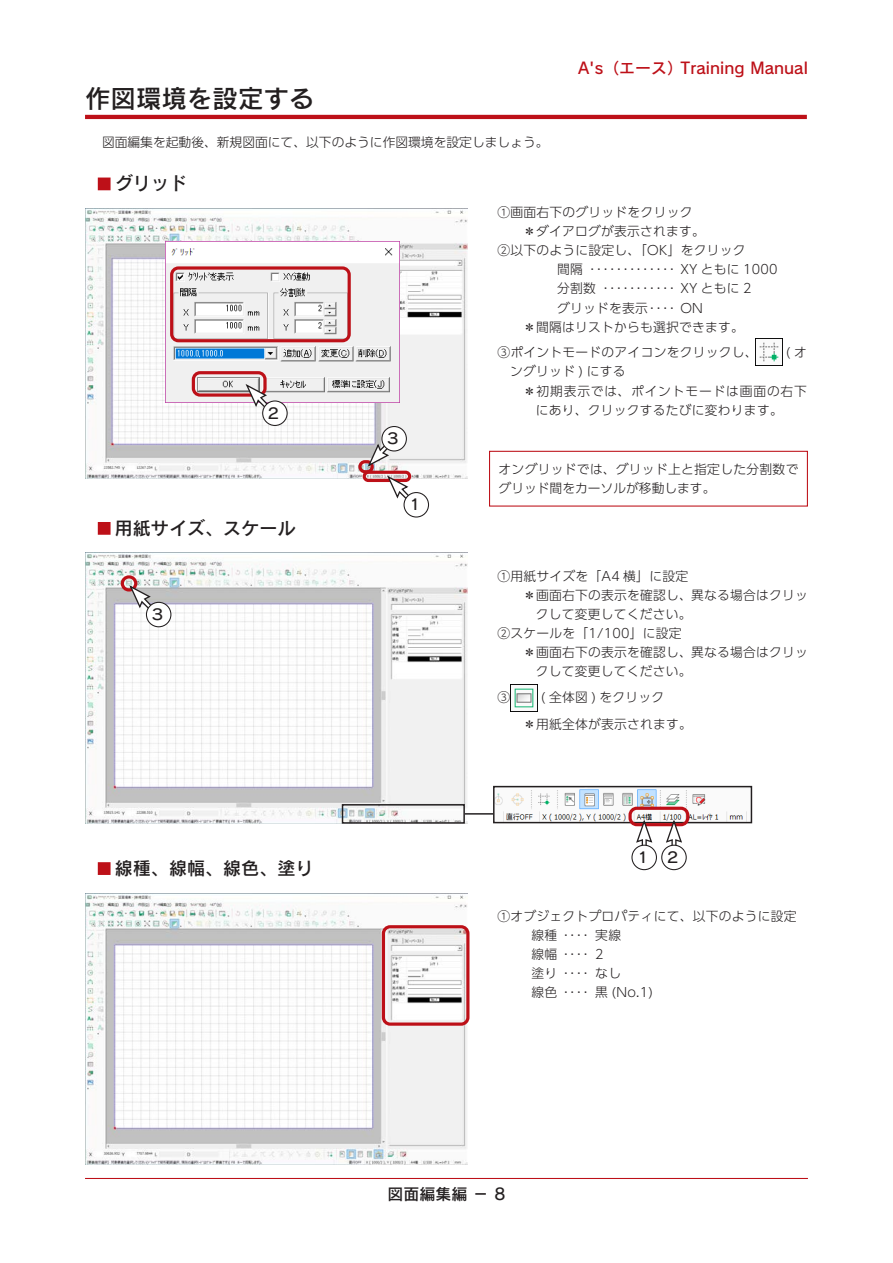
<style>
.page{position:relative;width:893px;height:1263px;background:#fff}
.page>*{position:absolute;margin:0;border:0;box-sizing:border-box;transform-origin:0 0}
.大見出し{font:25.5px "Rodin Pro N DB";color:#231f20}
.小見出し{font:18px "Rodin Pro N DB";color:#231f20}
.t1{font:15.9px "Rodin Pro N DB";color:#bd1018}
.t2{font:15.9px "Rodin Pro N DB";color:#231f20}
.本文{font:14.85px "Rodin Pro N DB";color:#231f20}
.右寄{font:300 12.75px/19.2px "UD Shin Go Pr 6 N";letter-spacing:.02em;color:#231f20}
.右寄-2{font:300 12.75px/19.2px "UD Shin Go Pr 6 N";letter-spacing:.065em;color:#231f20}
.参考{font:300 12.75px/19.2px "UD Shin Go Pr 6 N";letter-spacing:.025em;color:#231f20}
.本文-2{font:300 12.75px "UD Shin Go Pr 6 N";color:#231f20}
</style>
<div class="page">
<hr style="left:85px;top:1178px;width:723px;height:1px;background:#bd1018">
<hr style="left:85px;top:115px;width:722px;height:4px;background:#bd1018">
<div style="left:98px;top:178px;width:89px;height:12px;background:#bd1018"></div>
<div style="left:111px;top:175px;width:80px;height:22px;background:#fff"></div>
<img style="left:755px;top:338px;width:27px;height:27px">
<div style="left:98px;top:522px;width:198px;height:13px;background:#bd1018"></div>
<div style="left:111px;top:520px;width:189px;height:21px;background:#fff"></div>
<img style="left:510px;top:684px;width:27px;height:27px">
<img style="left:85px;top:208px;width:383px;height:271px">
<img style="left:166px;top:241px;width:234px;height:161px">
<div style="left:489px;top:451px;width:319px;height:56px;border:1px solid #bd1018"></div>
<img style="left:85px;top:553px;width:383px;height:270px">
<div style="left:98px;top:862px;width:216px;height:13px;background:#bd1018"></div>
<div style="left:111px;top:860px;width:207px;height:21px;background:#fff"></div>
<img style="left:85px;top:894px;width:383px;height:270px">
<div style="left:382px;top:925px;width:87px;height:101px;border:3px solid #bd1018;border-radius:7px"></div>
<img style="left:495px;top:789px;width:252px;height:32px">
<div style="left:493px;top:786px;width:259px;height:37px;border:1px solid #231f20"></div>
<div style="left:342px;top:804px;width:123px;height:20px;border:1px solid #231f20"></div>
<hr style="left:465px;top:813px;width:28px;height:2px;background:#231f20">
<div style="left:363px;top:471px;width:48px;height:11px;border:3px solid #bd1018;border-radius:4px"></div>
<svg style="left:385px;top:474px;width:26px;height:26px"></svg>
<div style="left:404px;top:493px;width:24px;height:24px;background:#fff;border-radius:50%"></div>
<div style="left:404px;top:492px;width:25px;height:25px;border:1px solid #231f20;border-radius:50%"></div>
<div style="left:192px;top:371px;width:75px;height:26px;border:3px solid #bd1018;border-radius:7px"></div>
<svg style="left:244px;top:382px;width:25px;height:27px"></svg>
<div style="left:263px;top:401px;width:24px;height:24px;background:#fff;border-radius:50%"></div>
<div style="left:262px;top:400px;width:26px;height:26px;border:1px solid #231f20;border-radius:50%"></div>
<div style="left:170px;top:266px;width:181px;height:76px;border:3px solid #bd1018;border-radius:7px"></div>
<div style="left:358px;top:460px;width:16px;height:13px;border:3px solid #bd1018;border-radius:5px"></div>
<svg style="left:366px;top:442px;width:25px;height:26px"></svg>
<div style="left:382px;top:426px;width:24px;height:25px;background:#fff;border-radius:50%"></div>
<div style="left:381px;top:426px;width:26px;height:25px;border:1px solid #231f20;border-radius:50%"></div>
<div style="left:121px;top:575px;width:16px;height:16px;border:3px solid #bd1018;border-radius:6px"></div>
<svg style="left:128px;top:584px;width:25px;height:26px"></svg>
<div style="left:146px;top:602px;width:25px;height:25px;background:#fff;border-radius:50%"></div>
<div style="left:146px;top:602px;width:25px;height:25px;border:1px solid #231f20;border-radius:50%"></div>
<div style="left:628px;top:807px;width:61px;height:19px;border:3px solid #bd1018;border-radius:7px"></div>
<svg style="left:635px;top:820px;width:18px;height:29px"></svg>
<div style="left:632px;top:845px;width:24px;height:25px;background:#fff;border-radius:50%"></div>
<div style="left:631px;top:845px;width:26px;height:25px;border:1px solid #231f20;border-radius:50%"></div>
<svg style="left:665px;top:820px;width:18px;height:29px"></svg>
<div style="left:662px;top:845px;width:24px;height:25px;background:#fff;border-radius:50%"></div>
<div style="left:661px;top:845px;width:26px;height:25px;border:1px solid #231f20;border-radius:50%"></div>
<p class="t1" style="left:578px;top:57px;width:231px">A's（エース）Training Manual</p>
<p class="大見出し" style="left:85px;top:81px;width:231px">作図環境を設定する</p>
<p class="本文-2" style="left:102px;top:132px;width:448px">図面編集を起動後、新規図面にて、以下のように作図環境を設定しましょう。</p>
<p class="小見出し" style="left:115px;top:172px;width:74px">グリッド</p>
<p class="右寄" style="left:497px;top:202px;width:196px">①画面右下のグリッドをクリック</p>
<p class="右寄" style="left:523px;top:221px;width:183px">＊ダイアログが表示されます。</p>
<p class="右寄" style="left:497px;top:240px;width:250px">②以下のように設定し、「OK」をクリック</p>
<p class="右寄" style="left:557px;top:259px;width:222px">間隔･････････････ XY ともに 1000</p>
<p class="右寄" style="left:557px;top:279px;width:196px">分割数･･･････････ XY ともに 2</p>
<p class="右寄" style="left:557px;top:298px;width:147px">グリッドを表示････ ON</p>
<p class="右寄" style="left:523px;top:317px;width:222px">＊間隔はリストからも選択できます。</p>
<p class="右寄" style="left:497px;top:342px;width:261px">③ポイントモードのアイコンをクリックし、</p>
<p class="右寄" style="left:786px;top:342px;width:22px">( オ</p>
<p class="右寄" style="left:510px;top:361px;width:117px">ングリッド ) にする</p>
<p class="右寄-2" style="left:536px;top:381px;width:273px;text-indent:-13px">＊初期表示では、ポイントモードは画面の右下にあり、クリックするたびに変わります。</p>
<p class="本文" style="left:266px;top:403px;width:16px">２</p>
<p class="小見出し" style="left:115px;top:516px;width:182px">用紙サイズ、スケール</p>
<p class="本文" style="left:150px;top:605px;width:16px">３</p>
<p class="小見出し" style="left:115px;top:856px;width:200px">線種、線幅、線色、塗り</p>
<p class="本文" style="left:386px;top:429px;width:16px">３</p>
<p class="本文" style="left:410px;top:495px;width:12px">1</p>
<p class="参考" style="left:499px;top:459px;width:301px">オングリッドでは、グリッド上と指定した分割数でグリッド間をカーソルが移動します。</p>
<p class="右寄" style="left:497px;top:566px;width:192px">①用紙サイズを「A4 横」に設定</p>
<p class="右寄" style="left:536px;top:585px;width:274px;text-indent:-13px">＊画面右下の表示を確認し、異なる場合はクリックして変更してください。</p>
<p class="右寄" style="left:497px;top:623px;width:186px">②スケールを「1/100」に設定</p>
<p class="右寄" style="left:536px;top:642px;width:274px;text-indent:-13px">＊画面右下の表示を確認し、異なる場合はクリックして変更してください。</p>
<p class="右寄" style="left:497px;top:687px;width:14px">③</p>
<p class="右寄" style="left:541px;top:687px;width:125px">( 全体図 ) をクリック</p>
<p class="右寄" style="left:523px;top:714px;width:170px">＊用紙全体が表示されます。</p>
<p class="本文" style="left:638px;top:848px;width:12px">1</p>
<p class="本文" style="left:665px;top:848px;width:16px">２</p>
<p class="右寄" style="left:497px;top:906px;width:300px">①オブジェクトプロパティにて、以下のように設定</p>
<p class="右寄" style="left:532px;top:925px;width:91px">線種････実線</p>
<p class="右寄" style="left:531px;top:944px;width:74px">線幅････ 2</p>
<p class="右寄" style="left:531px;top:963px;width:91px">塗り････なし</p>
<p class="右寄" style="left:531px;top:982px;width:123px">線色････黒 (No.1)</p>
<p class="t2" style="left:388px;top:1184px;width:119px">図面編集編 － 8</p>
</div>
